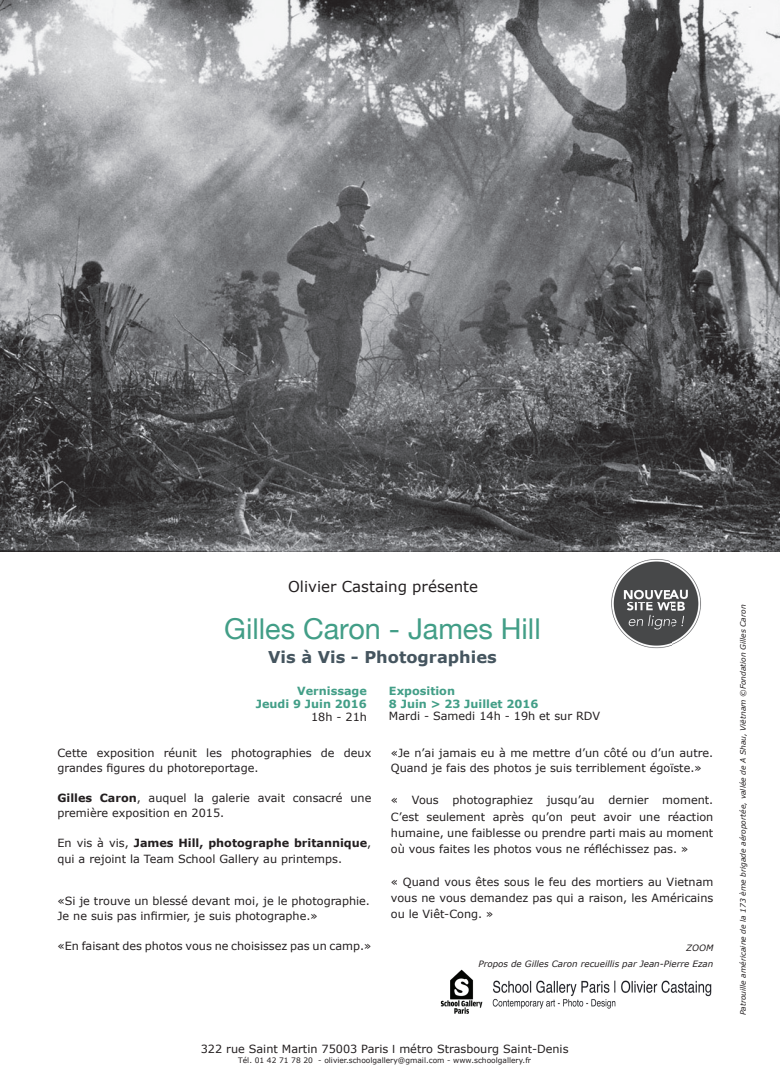
<style>
.page{position:relative;width:780px;height:1088px;background:#fff}
.page>*{position:absolute;margin:0;border:0;box-sizing:border-box;transform-origin:0 0}
.t1{font:28.75px "Helvetica Neue";color:#429e87}
.t2{font:700 16.25px "Verdana";color:#45555f}
.t3{font:15px "Verdana";color:#231f20}
.t4{font:11.25px/16.2px "Verdana";color:#231f20}
.t5{font:700 11.25px/12.5px "Verdana";color:#429e87;text-align:right}
.t6{font:italic 8.75px/16.2px "Verdana";color:#231f20;text-align:right}
.t7{font:italic 7.5px "Verdana";color:#231f20}
.t8{font:7.5px "Verdana";color:#231f20}
.s1{font-weight:700}
.s2{font-family:"Arial"}
</style>
<div class="page">
<img style="left:440px;top:969px;width:272px;height:45px">
<img style="left:611px;top:559px;width:90px;height:89px">
<img style="left:0;top:0;width:780px;height:552px">
<h3 class="t3" style="left:288px;top:576px;width:191px">Olivier Castaing présente</h3>
<h1 class="t1" style="left:224px;top:608px;width:318px">Gilles Caron - James Hill</h1>
<h2 class="t2" style="left:268px;top:645px;width:230px">Vis à Vis - Photographies</h2>
<p class="t5" style="left:256px;top:684px;width:113px">Vernissage<br>Jeudi 9 Juin 2016</p>
<p class="t4" style="left:311px;top:709px;width:57px">18h - 21h</p>
<p class="t5" style="left:389px;top:684px;width:151px;text-align:left">Exposition<br>8 Juin &gt; 23 Juillet 2016</p>
<p class="t4" style="left:389px;top:708px;width:213px">Mardi - Samedi 14h - 19h et sur RDV</p>
<p class="t4" style="left:57px;top:745px;width:315px;line-height:15px">Cette exposition réunit les photographies de deux grandes figures du photoreportage.</p>
<p class="t4" style="left:57px;top:790px;width:315px;line-height:15px"><span class="s1">Gilles Caron</span>, auquel la galerie avait consacré une première exposition en 2015.</p>
<p class="t4" style="left:57px;top:835px;width:315px">En vis à vis, <span class="s1">James Hill, photographe britannique</span>, qui a rejoint la Team School Gallery au printemps.</p>
<p class="t4" style="left:57px;top:893px;width:314px;line-height:15px">«Si je trouve un blessé devant moi, je le photographie.<br>Je ne suis pas infirmier, je suis photographe.»</p>
<p class="t4" style="left:57px;top:938px;width:315px">«En faisant des photos vous ne choisissez pas un camp.»</p>
<p class="t4" style="left:391px;top:745px;width:324px;line-height:15px">«Je n’ai jamais eu à me mettre d’un côté ou d’un autre.<br>Quand je fais des photos je suis terriblement égoïste.»</p>
<p class="t4" style="left:391px;top:792px;width:324px;text-align:justify">« Vous photographiez jusqu’au dernier moment.<br>C’est seulement après qu’on peut avoir une réaction humaine, une faiblesse ou prendre parti mais au moment où vous faites les photos vous ne réfléchissez pas. »</p>
<p class="t4" style="left:391px;top:873px;width:324px;text-align:justify">« Quand vous êtes sous le feu des mortiers au Vietnam vous ne vous demandez pas qui a raison, les Américains ou le Viêt-Cong. »</p>
<p class="t6" style="left:478px;top:939px;width:236px">ZOOM<br>Propos de Gilles Caron recueillis par Jean-Pierre Ezan</p>
<p class="t4" style="left:201px;top:1041px;width:369px">322 rue Saint Martin 75003 Paris <span class="s2">I</span> métro Strasbourg Saint-Denis</p>
<p class="t8" style="left:238px;top:1055px;width:294px">Tél. 01 42 71 78 20 - olivier.schoolgallery@gmail.com - www.schoolgallery.fr</p>
<p class="t7" style="left:737px;top:1015px;width:412px;rotate:-90deg">Patrouille américaine de la 173 ème brigade aéroportée, vallée de A Shau, Viëtnam ©Fondation Gilles Caron</p>
</div>
